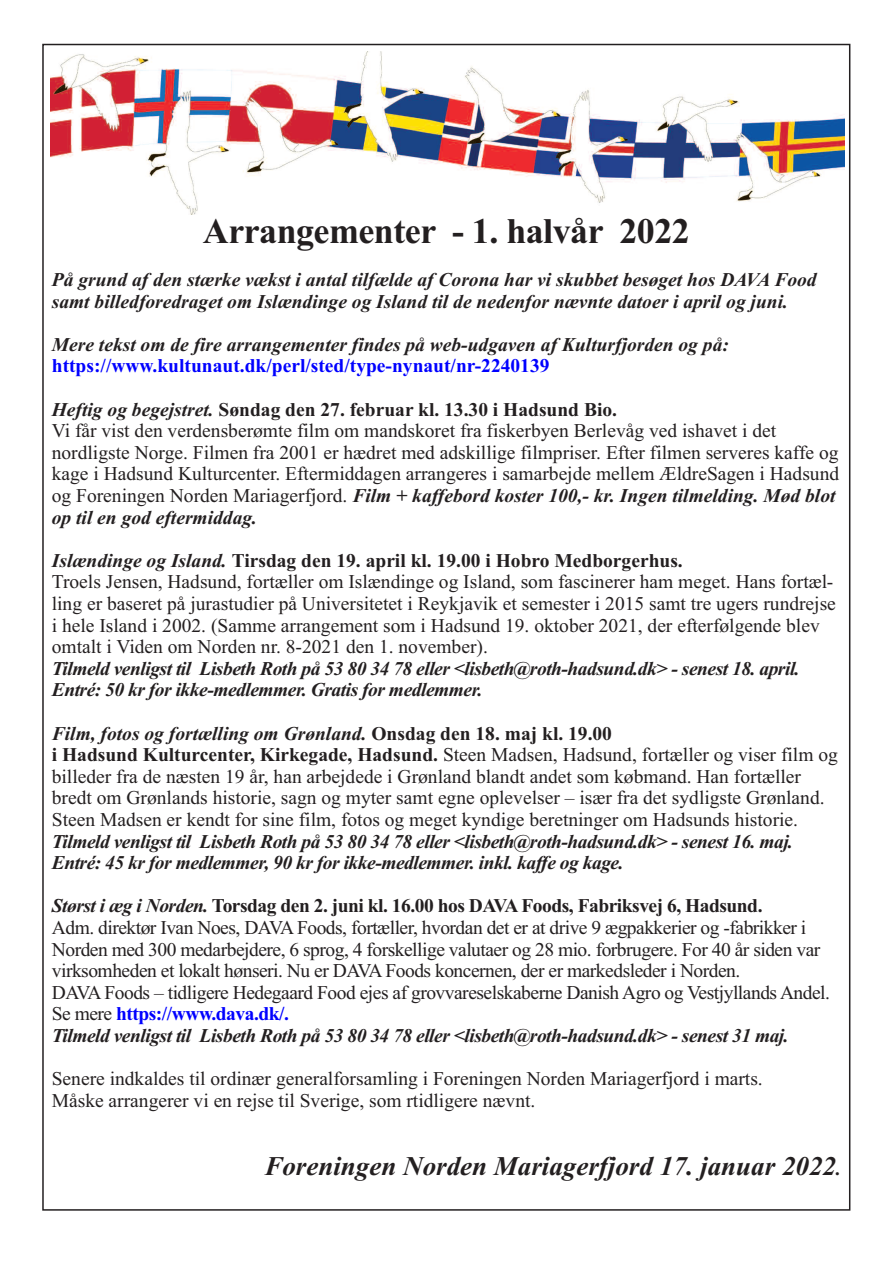
<style>
.page{position:relative;width:893px;height:1263px;background:#fff}
.page>*{position:absolute;margin:0;border:0;box-sizing:border-box;transform-origin:0 0}
.t1{font:700 36px "Times New Roman";letter-spacing:-.015em;color:#231f20}
.t2{font:italic 700 27px "Times New Roman";color:#231f20}
.t3{font:19.5px/21.6px "Times New Roman";color:#231f20}
.t4{font:19.5px/21.6px "Times New Roman";letter-spacing:-.025em;color:#231f20}
.t5{font:italic 700 19.5px/21.6px "Times New Roman";letter-spacing:-.025em;color:#231f20}
.t6{font:italic 700 19.5px/21.6px "Times New Roman";color:#231f20}
.t7{font:700 19.5px "Times New Roman";color:#00f}
.s1{font-weight:700;font-style:italic}
.s2{font-weight:700}
.s3{font-weight:700;color:#00f}
.s4{font-size:19.5px}
</style>
<div class="page">
<img style="left:51px;top:51px;width:793px;height:163px">
<h1 class="t1" style="left:203px;top:209px;width:488px">Arrangementer - 1. halvår 2022</h1>
<p class="t6" style="left:52px;top:268px;width:766px">På grund af den stærke vækst i antal tilfælde af Corona har vi skubbet besøget hos DAVA Food samt billedforedraget om Islændinge og Island til de nedenfor nævnte datoer i april og juni.</p>
<p class="t6" style="left:52px;top:333px;width:679px">Mere tekst om de fire arrangementer findes på web-udgaven af Kulturfjorden og på:</p>
<p class="t7" style="left:52px;top:354px;width:499px">https://www.kultunaut.dk/perl/sted/type-nynaut/nr-2240139</p>
<p class="t3" style="left:52px;top:398px;width:789px"><span class="s1">Heftig og begejstret.</span> <span class="s2">Søndag den 27. februar kl. 13.30 i Hadsund Bio.<br></span>Vi får vist den verdensberømte film om mandskoret fra fiskerbyen Berlevåg ved ishavet i det nordligste Norge. Filmen fra 2001 er hædret med adskillige filmpriser. Efter filmen serveres kaffe og kage i Hadsund Kulturcenter. Eftermiddagen arrangeres i samarbejde mellem ÆldreSagen i Hadsund og Foreningen Norden Mariagerfjord. <span class="s1">Film + kaffebord koster 100,- kr. Ingen tilmelding. Mød blot op til en god eftermiddag.</span></p>
<p class="t3" style="left:52px;top:549px;width:786px"><span class="s1">Islændinge og Island.</span> <span class="s2">Tirsdag den 19. april kl. 19.00 i Hobro Medborgerhus.<br></span>Troels Jensen, Hadsund, fortæller om Islændinge og Island, som fascinerer ham meget. Hans fortæl&shy;ling er baseret på jurastudier på Universitetet i Reykjavik et semester i 2015 samt tre ugers rundrejse i hele Island i 2002. (Samme arrangement som i Hadsund 19. oktober 2021, der efterfølgende blev omtalt i Viden om Norden nr. 8-2021 den 1. november).</p>
<p class="t5" style="left:52px;top:657px;width:749px">Tilmeld venligst til Lisbeth Roth på 53 80 34 78 eller &lt;lisbeth@roth-hadsund.dk&gt; - senest 18. april.<br>Entré: 50 kr for ikke-medlemmer. Gratis for medlemmer.</p>
<p class="t3" style="left:52px;top:722px;width:787px"><span class="s1">Film, fotos og fortælling om Grønland.</span> <span class="s2">Onsdag den 18. maj kl. 19.00<br>i Hadsund Kulturcenter, Kirkegade, Hadsund.</span> Steen Madsen, Hadsund, fortæller og viser film og billeder fra de næsten 19 år, han arbejdede i Grønland blandt andet som købmand. Han fortæller bredt om Grønlands historie, sagn og myter samt egne oplevelser – især fra det sydligste Grønland.<br>Steen Madsen er kendt for sine film, fotos og meget kyndige beretninger om Hadsunds historie.</p>
<p class="t5" style="left:52px;top:830px;width:743px">Tilmeld venligst til Lisbeth Roth på 53 80 34 78 eller &lt;lisbeth@roth-hadsund.dk&gt; - senest 16. maj.<br>Entré: 45 kr for medlemmer, 90 kr for ikke-medlemmer. inkl. kaffe og kage.</p>
<p class="t4" style="left:52px;top:895px;width:780px"><span class="s1">Størst i æg i Norden.</span> <span class="s2">Torsdag den 2. juni kl. 16.00 hos DAVA Foods, Fabriksvej 6, Hadsund.<br></span>Adm. direktør Ivan Noes, DAVA Foods, fortæller, hvordan det er at drive 9 ægpakkerier og -fabrikker i Norden med 300 medarbejdere, 6 sprog, 4 forskellige valutaer og 28 mio. forbrugere. For 40 år siden var virksomheden et lokalt hønseri. Nu er DAVA Foods koncernen, der er markedsleder i Norden.<br>DAVA Foods – tidligere Hedegaard Food ejes af grovvareselskaberne Danish Agro og Vestjyllands Andel.<br>Se mere <span class="s3">https://www.dava.dk/.<br></span><span class="s1">Tilmeld venligst til Lisbeth Roth på 53 80 34 78 eller &lt;lisbeth@roth-hadsund.dk&gt; - senest 31 maj.</span></p>
<p class="t3" style="left:52px;top:1068px;width:713px">Senere indkaldes til ordinær generalforsamling i Foreningen Norden Mariagerfjord i marts.<br>Måske arrangerer vi en rejse til Sverige, som rtidligere nævnt.</p>
<h2 class="t2" style="left:264px;top:1149px;width:578px">Foreningen Norden Mariagerfjord 17. januar 2022<span class="s4">.</span></h2>
</div>
